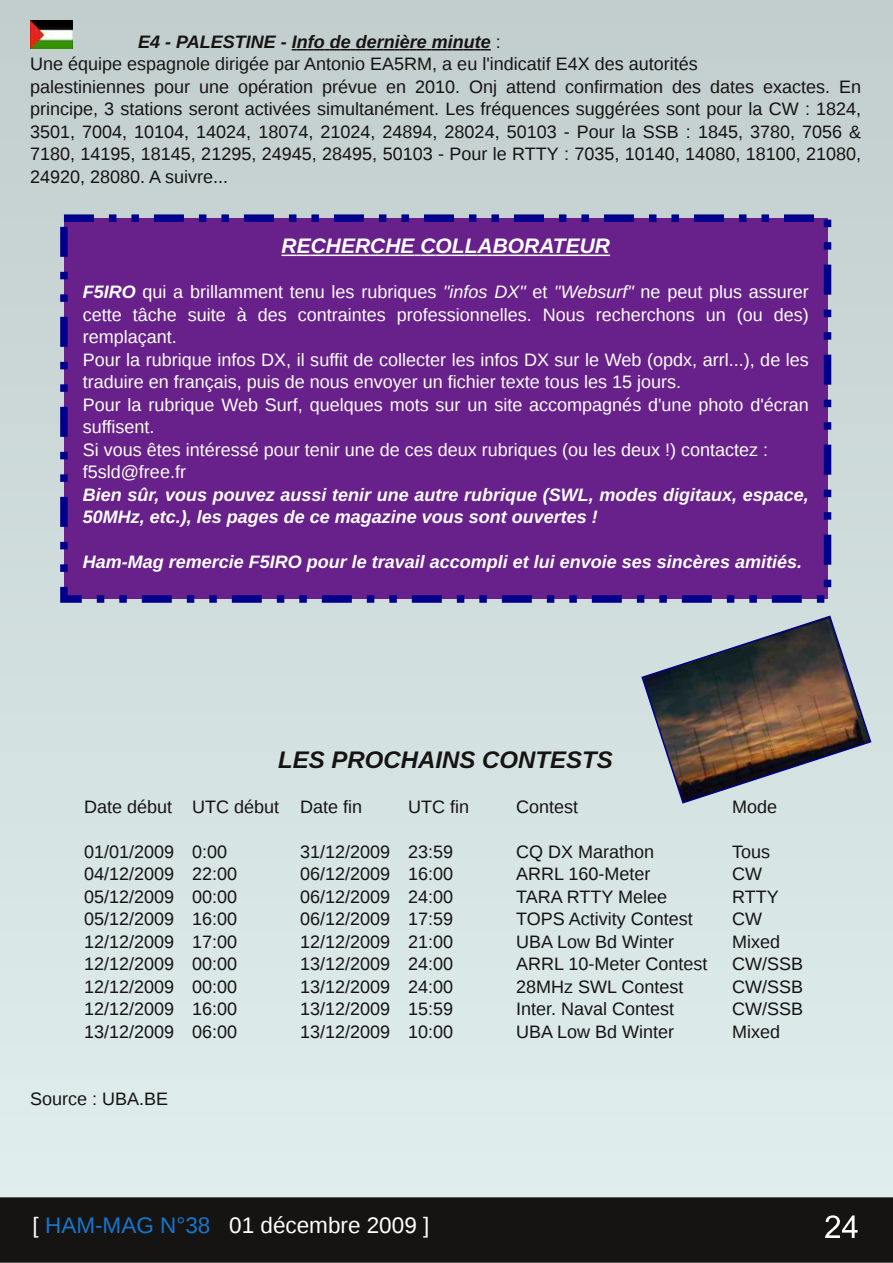
<style>
.page{position:relative;width:893px;height:1263px;background:#fff}
.page>*{position:absolute;margin:0;border:0;box-sizing:border-box;transform-origin:0 0}
.t1{font:italic 700 24px "Liberation Sans";color:#161413}
.t2{font:22.5px "Liberation Sans";color:#fff}
.t3{font:italic 700 21px "Liberation Sans";color:#fff}
.t4{font:18px/22.5px "Liberation Sans";color:#161413}
.t5{font:18px/22.5px "Liberation Sans";color:#fff}
.t6{font:italic 700 18px/22.5px "Liberation Sans";color:#fff}
.s1{font-weight:700;font-style:italic}
.s2{font-style:italic}
.s3{color:#1775cd}
</style>
<div class="page">
<div style="left:0;top:0;width:892px;height:1198px;background:linear-gradient(to bottom,#c2cdcd,#e0eeee)"></div>
<svg style="left:292px;top:49px;width:199px;height:1px"></svg>
<div style="left:0;top:1198px;width:892px;height:64px;background:#161413"></div>
<div style="left:0;top:1197px;width:893px;height:66px;border:2px solid #161413"></div>
<svg style="left:825px;top:1215px;width:33px;height:23px"></svg>
<img style="left:30px;top:20px;width:42px;height:29px">
<img style="left:640px;top:614px;width:232px;height:190px">
<div style="left:64px;top:218px;width:763px;height:381px;background:#68218b"></div>
<svg style="left:281px;top:255px;width:329px;height:1px"></svg>
<div style="left:60px;top:214px;width:771px;height:389px;border:8px dashed #00008b"></div>
<p class="t4" style="left:30px;top:30px;width:833px;text-indent:108px"><span class="s1">E4 - PALESTINE - Info de dernière minute</span> :<br>Une équipe espagnole dirigée par Antonio EA5RM, a eu l'indicatif E4X des autorités<br>palestiniennes pour une opération prévue en 2010. Onj attend confirmation des dates exactes. En principe, 3 stations seront activées simultanément. Les fréquences suggérées sont pour la CW : 1824, 3501, 7004, 10104, 14024, 18074, 21024, 24894, 28024, 50103 - Pour la SSB : 1845, 3780, 7056 &amp; 7180, 14195, 18145, 21295, 24945, 28495, 50103 - Pour le RTTY : 7035, 10140, 14080, 18100, 21080, 24920, 28080. A suivre...</p>
<p class="t3" style="left:281px;top:234px;width:330px">RECHERCHE COLLABORATEUR</p>
<p class="t5" style="left:83px;top:281px;width:728px"><span class="s1">F5IRO</span> qui a brillamment tenu les rubriques <span class="s2">"infos DX"</span> et <span class="s2">"Websurf"</span> ne peut plus assurer cette tâche suite à des contraintes professionnelles. Nous recherchons un (ou des) remplaçant.<br>Pour la rubrique infos DX, il suffit de collecter les infos DX sur le Web (opdx, arrl...), de les traduire en français, puis de nous envoyer un fichier texte tous les 15 jours.<br>Pour la rubrique Web Surf, quelques mots sur un site accompagnés d'une photo d'écran suffisent.<br>Si vous êtes intéressé pour tenir une de ces deux rubriques (ou les deux !) contactez : f5sld@free.fr</p>
<p class="t6" style="left:83px;top:483px;width:728px">Bien sûr, vous pouvez aussi tenir une autre rubrique (SWL, modes digitaux, espace,<br>50MHz, etc.), les pages de ce magazine vous sont ouvertes !</p>
<p class="t6" style="left:83px;top:551px;width:721px">Ham-Mag remercie F5IRO pour le travail accompli et lui envoie ses sincères amitiés.</p>
<h1 class="t1" style="left:278px;top:746px;width:336px">LES PROCHAINS CONTESTS</h1>
<p class="t4" style="left:84px;top:795px;width:280px">Date début UTC début Date fin</p>
<p class="t4" style="left:408px;top:795px;width:63px">UTC fin</p>
<p class="t4" style="left:516px;top:795px;width:64px">Contest</p>
<p class="t4" style="left:732px;top:795px;width:47px">Mode</p>
<p class="t4" style="left:84px;top:840px;width:145px">01/01/2009 0:00</p>
<p class="t4" style="left:300px;top:840px;width:155px">31/12/2009 23:59</p>
<p class="t4" style="left:516px;top:840px;width:140px">CQ DX Marathon</p>
<p class="t4" style="left:732px;top:840px;width:40px">Tous</p>
<p class="t4" style="left:84px;top:863px;width:155px">04/12/2009 22:00</p>
<p class="t4" style="left:300px;top:863px;width:155px">06/12/2009 16:00</p>
<p class="t4" style="left:516px;top:863px;width:136px">ARRL 160-Meter</p>
<p class="t4" style="left:732px;top:863px;width:31px">CW</p>
<p class="t4" style="left:84px;top:885px;width:155px">05/12/2009 00:00</p>
<p class="t4" style="left:300px;top:885px;width:155px">06/12/2009 24:00</p>
<p class="t4" style="left:516px;top:885px;width:153px">TARA RTTY Melee</p>
<p class="t4" style="left:732px;top:885px;width:48px">RTTY</p>
<p class="t4" style="left:84px;top:908px;width:155px">05/12/2009 16:00</p>
<p class="t4" style="left:300px;top:908px;width:155px">06/12/2009 17:59</p>
<p class="t4" style="left:516px;top:908px;width:178px">TOPS Activity Contest</p>
<p class="t4" style="left:732px;top:908px;width:31px">CW</p>
<p class="t4" style="left:84px;top:930px;width:155px">12/12/2009 17:00</p>
<p class="t4" style="left:300px;top:930px;width:155px">12/12/2009 21:00</p>
<p class="t4" style="left:516px;top:930px;width:160px">UBA Low Bd Winter</p>
<p class="t4" style="left:732px;top:930px;width:50px">Mixed</p>
<p class="t4" style="left:84px;top:953px;width:155px">12/12/2009 00:00</p>
<p class="t4" style="left:300px;top:953px;width:155px">13/12/2009 24:00</p>
<p class="t4" style="left:516px;top:953px;width:193px">ARRL 10-Meter Contest</p>
<p class="t4" style="left:732px;top:953px;width:72px">CW/SSB</p>
<p class="t4" style="left:84px;top:975px;width:155px">12/12/2009 00:00</p>
<p class="t4" style="left:300px;top:975px;width:155px">13/12/2009 24:00</p>
<p class="t4" style="left:516px;top:975px;width:169px">28MHz SWL Contest</p>
<p class="t4" style="left:732px;top:975px;width:72px">CW/SSB</p>
<p class="t4" style="left:84px;top:998px;width:155px">12/12/2009 16:00</p>
<p class="t4" style="left:300px;top:998px;width:155px">13/12/2009 15:59</p>
<p class="t4" style="left:516px;top:998px;width:160px">Inter. Naval Contest</p>
<p class="t4" style="left:732px;top:998px;width:72px">CW/SSB</p>
<p class="t4" style="left:84px;top:1020px;width:155px">13/12/2009 06:00</p>
<p class="t4" style="left:300px;top:1020px;width:155px">13/12/2009 10:00</p>
<p class="t4" style="left:516px;top:1020px;width:160px">UBA Low Bd Winter</p>
<p class="t4" style="left:732px;top:1020px;width:50px">Mixed</p>
<p class="t4" style="left:30px;top:1088px;width:140px">Source : UBA.BE</p>
<p class="t2" style="left:33px;top:1212px;width:398px">[ <span class="s3">HAM-MAG N°38</span> 01 décembre 2009 ]</p>
</div>
